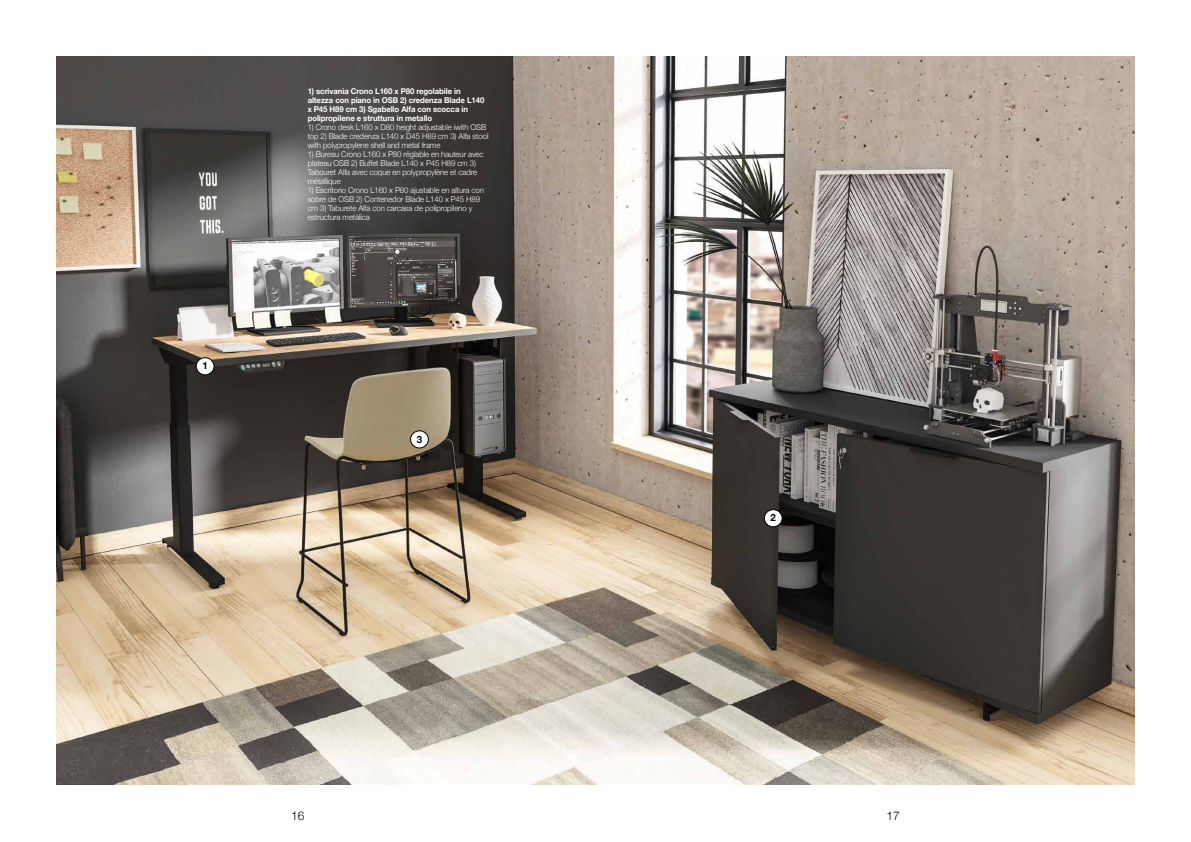
<style>
.page{position:relative;width:1191px;height:842px;background:#fff}
.page>*{position:absolute;margin:0;border:0;box-sizing:border-box;transform-origin:0 0}
.t1{font:300 12px "Helvetica Neue";color:#000}
.t2{font:700 10px "Helvetica Neue";color:#000}
.t3{font:300 8px/9px "Helvetica Neue";letter-spacing:-.01em;color:#fff}
.t4{font:700 8px/9px "Helvetica Neue";letter-spacing:-.01em;color:#fff}
</style>
<div class="page">
<img style="left:57px;top:57px;width:1077px;height:727px">
<div style="left:196px;top:358px;width:18px;height:17px;background:#fff;border-radius:50%"></div>
<div style="left:196px;top:357px;width:18px;height:18px;border:1px solid #000;border-radius:50%"></div>
<div style="left:410px;top:431px;width:18px;height:17px;background:#fff;border-radius:50%"></div>
<div style="left:410px;top:430px;width:19px;height:18px;border:1px solid #000;border-radius:50%"></div>
<div style="left:764px;top:510px;width:18px;height:17px;background:#fff;border-radius:50%"></div>
<div style="left:764px;top:509px;width:18px;height:18px;border:1px solid #000;border-radius:50%"></div>
<p class="t2" style="left:202px;top:360px;width:7px">1</p>
<p class="t4" style="left:308px;top:87px;width:178px">1) scrivania Crono L160 x P80 regolabile in altezza con piano in OSB 2) credenza Blade L140 x P45 H89 cm 3) Sgabello Alfa con scocca in polipropilene e struttura in metallo</p>
<p class="t3" style="left:308px;top:123px;width:182px">1) Crono desk L160 x D80 height adjustable iwith OSB top 2) Blade credenza L140 x D45 H89 cm 3) Alfa stool with polypropylene shell and metal frame</p>
<p class="t3" style="left:308px;top:150px;width:177px">1) Bureau Crono L160 x P80 réglable en hauteur avec plateau OSB 2) Buffet Blade L140 x P45 H89 cm 3)<br>Tabouret Alfa avec coque en polypropylène et cadre métallique</p>
<p class="t3" style="left:308px;top:186px;width:178px">1) Escritorio Crono L160 x P80 ajustable en altura con sobre de OSB 2) Contenedor Blade L140 x P45 H89 cm 3) Taburete Alfa con carcasa de polipropileno y estructura metálica</p>
<p class="t2" style="left:417px;top:433px;width:7px">3</p>
<p class="t2" style="left:770px;top:512px;width:7px">2</p>
<h1 class="t1" style="left:291px;top:808px;width:15px">16</h1>
<h1 class="t1" style="left:886px;top:808px;width:15px">17</h1>
</div>
